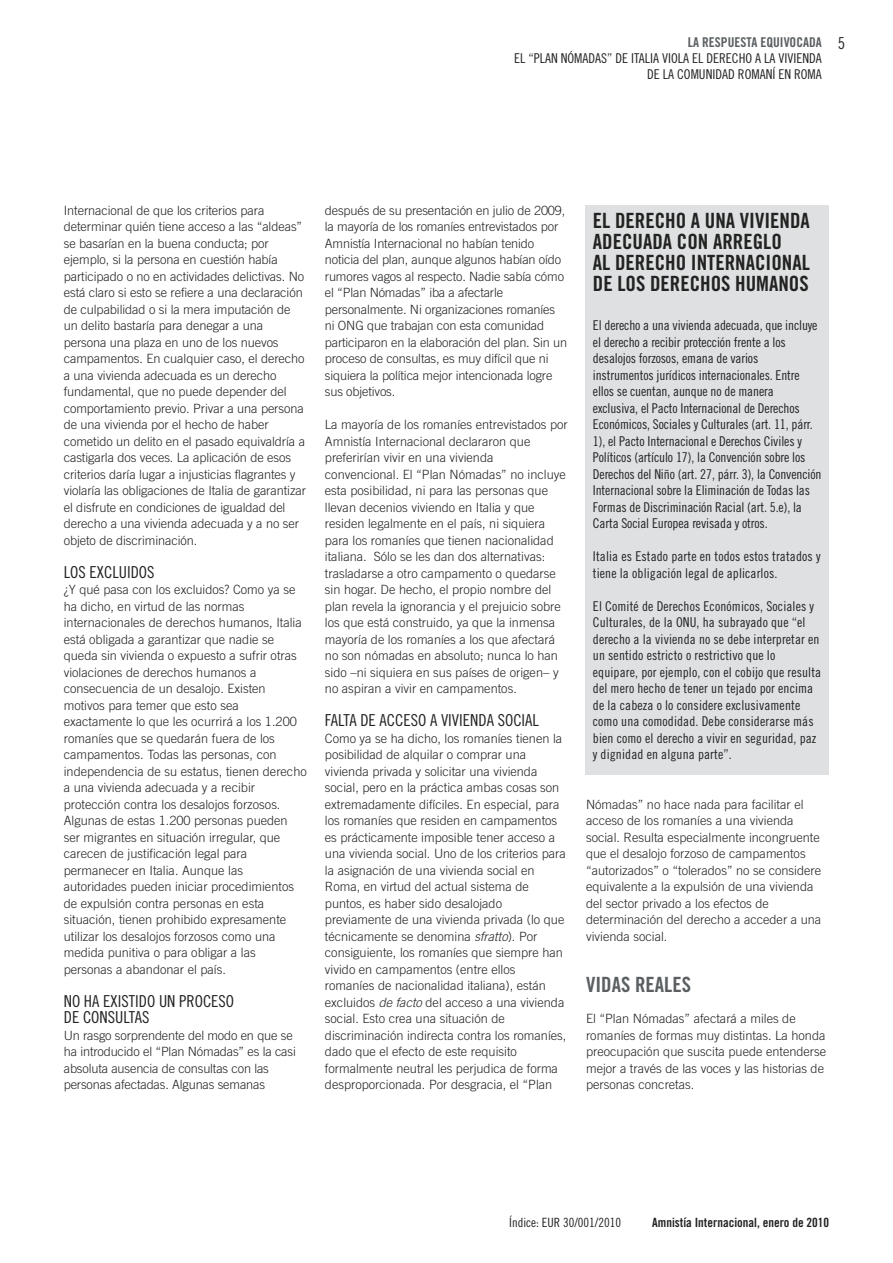
<style>
.page{position:relative;width:893px;height:1263px;background:#fff}
.page>*{position:absolute;margin:0;border:0;box-sizing:border-box;transform-origin:0 0}
.t1{font:21px/21px "Amnesty Trade Gothic Bd Cn 20";color:#222221}
.t2{font:21px "Amnesty Trade Gothic Bd Cn 20";color:#5a5f62}
.t3{font:16.5px/16.5px "Amnesty Trade Gothic Cn 18";color:#222221}
.t4{font:13.5px/16.5px "Amnesty Trade Gothic Cn 18";letter-spacing:-.01em;color:#222221;text-align:right}
.t5{font:13.5px/16.5px "Amnesty Trade Gothic Cn 18";letter-spacing:.01em;color:#222221}
.t6{font:13.5px "Amnesty Trade Gothic Bd Cn 20";color:#5a5f62}
.t7{font:300 12.75px/16.5px "Amnesty Trade Gothic";color:#222221}
.t8{font:12.75px "Amnesty Trade Gothic Bd Cn 20";color:#222221}
.t9{font:12.75px "Amnesty Trade Gothic Cn 18";color:#222221}
.s1{font-style:italic}
</style>
<div class="page">
<div style="left:585px;top:206px;width:244px;height:569px;background:#dee0e2"></div>
<p class="t6" style="left:688px;top:34px;width:135px">LA RESPUESTA EQUIVOCADA</p>
<p class="t4" style="left:514px;top:50px;width:309px">EL “PLAN NÓMADAS” DE ITALIA VIOLA EL DERECHO A LA VIVIENDA<br>DE LA COMUNIDAD ROMANÍ EN ROMA</p>
<p class="t3" style="left:838px;top:35px;width:9px">5</p>
<p class="t7" style="left:64px;top:202px;width:244px">Internacional de que los criterios para determinar quién tiene acceso a las “aldeas” se basarían en la buena conducta; por ejemplo, si la persona en cuestión había participado o no en actividades delictivas. No está claro si esto se refiere a una declaración de culpabilidad o si la mera imputación de un delito bastaría para denegar a una persona una plaza en uno de los nuevos campamentos. En cualquier caso, el derecho a una vivienda adecuada es un derecho fundamental, que no puede depender del comportamiento previo. Privar a una persona de una vivienda por el hecho de haber cometido un delito en el pasado equivaldría a castigarla dos veces. La aplicación de esos criterios daría lugar a injusticias flagrantes y violaría las obligaciones de Italia de garantizar el disfrute en condiciones de igualdad del derecho a una vivienda adecuada y a no ser objeto de discriminación.</p>
<p class="t3" style="left:64px;top:563px;width:92px">LOS EXCLUIDOS</p>
<p class="t7" style="left:64px;top:581px;width:245px">¿Y qué pasa con los excluidos? Como ya se ha dicho, en virtud de las normas internacionales de derechos humanos, Italia está obligada a garantizar que nadie se queda sin vivienda o expuesto a sufrir otras violaciones de derechos humanos a consecuencia de un desalojo. Existen motivos para temer que esto sea exactamente lo que les ocurrirá a los 1.200 romaníes que se quedarán fuera de los campamentos. Todas las personas, con independencia de su estatus, tienen derecho a una vivienda adecuada y a recibir protección contra los desalojos forzosos.<br>Algunas de estas 1.200 personas pueden ser migrantes en situación irregular, que carecen de justificación legal para permanecer en Italia. Aunque las autoridades pueden iniciar procedimientos de expulsión contra personas en esta situación, tienen prohibido expresamente utilizar los desalojos forzosos como una medida punitiva o para obligar a las personas a abandonar el país.</p>
<p class="t3" style="left:64px;top:992px;width:172px">NO HA EXISTIDO UN PROCESO<br>DE CONSULTAS</p>
<p class="t7" style="left:64px;top:1027px;width:234px">Un rasgo sorprendente del modo en que se ha introducido el “Plan Nómadas” es la casi absoluta ausencia de consultas con las personas afectadas. Algunas semanas</p>
<p class="t7" style="left:325px;top:202px;width:244px">después de su presentación en julio de 2009, la mayoría de los romaníes entrevistados por Amnistía Internacional no habían tenido noticia del plan, aunque algunos habían oído rumores vagos al respecto. Nadie sabía cómo el “Plan Nómadas” iba a afectarle personalmente. Ni organizaciones romaníes ni ONG que trabajan con esta comunidad participaron en la elaboración del plan. Sin un proceso de consultas, es muy difícil que ni siquiera la política mejor intencionada logre sus objetivos.</p>
<p class="t7" style="left:325px;top:416px;width:244px">La mayoría de los romaníes entrevistados por Amnistía Internacional declararon que preferirían vivir en una vivienda convencional. El “Plan Nómadas” no incluye esta posibilidad, ni para las personas que llevan decenios viviendo en Italia y que residen legalmente en el país, ni siquiera para los romaníes que tienen nacionalidad italiana. Sólo se les dan dos alternativas: trasladarse a otro campamento o quedarse sin hogar. De hecho, el propio nombre del plan revela la ignorancia y el prejuicio sobre los que está construido, ya que la inmensa mayoría de los romaníes a los que afectará no son nómadas en absoluto; nunca lo han sido –ni siquiera en sus países de origen– y no aspiran a vivir en campamentos.</p>
<p class="t3" style="left:325px;top:712px;width:216px">FALTA DE ACCESO A VIVIENDA SOCIAL</p>
<p class="t7" style="left:325px;top:730px;width:243px">Como ya se ha dicho, los romaníes tienen la posibilidad de alquilar o comprar una vivienda privada y solicitar una vivienda social, pero en la práctica ambas cosas son extremadamente difíciles. En especial, para los romaníes que residen en campamentos es prácticamente imposible tener acceso a una vivienda social. Uno de los criterios para la asignación de una vivienda social en Roma, en virtud del actual sistema de puntos, es haber sido desalojado previamente de una vivienda privada (lo que técnicamente se denomina <span class="s1">sfratto</span>). Por consiguiente, los romaníes que siempre han vivido en campamentos (entre ellos romaníes de nacionalidad italiana), están excluidos <span class="s1">de facto</span> del acceso a una vivienda social. Esto crea una situación de discriminación indirecta contra los romaníes, dado que el efecto de este requisito formalmente neutral les perjudica de forma desproporcionada. Por desgracia, el “Plan</p>
<h1 class="t1" style="left:593px;top:210px;width:218px">EL DERECHO A UNA VIVIENDA<br>ADECUADA CON ARREGLO<br>AL DERECHO INTERNACIONAL<br>DE LOS DERECHOS HUMANOS</h1>
<p class="t4" style="left:593px;top:317px;width:230px;text-align:left">El derecho a una vivienda adecuada, que incluye el derecho a recibir protección frente a los desalojos forzosos, emana de varios instrumentos jurídicos internacionales. Entre ellos se cuentan, aunque no de manera exclusiva, el Pacto Internacional de Derechos Económicos, Sociales y Culturales (art. 11, párr.<br>1), el Pacto Internacional e Derechos Civiles y Políticos (artículo 17), la Convención sobre los Derechos del Niño (art. 27, párr. 3), la Convención Internacional sobre la Eliminación de Todas las Formas de Discriminación Racial (art. 5.e), la Carta Social Europea revisada y otros.</p>
<p class="t5" style="left:593px;top:548px;width:229px">Italia es Estado parte en todos estos tratados y tiene la obligación legal de aplicarlos.</p>
<p class="t5" style="left:593px;top:597px;width:230px">El Comité de Derechos Económicos, Sociales y Culturales, de la ONU, ha subrayado que “el derecho a la vivienda no se debe interpretar en un sentido estricto o restrictivo que lo equipare, por ejemplo, con el cobijo que resulta del mero hecho de tener un tejado por encima de la cabeza o lo considere exclusivamente como una comodidad. Debe considerarse más bien como el derecho a vivir en seguridad, paz y dignidad en alguna parte”.</p>
<p class="t7" style="left:586px;top:796px;width:237px">Nómadas” no hace nada para facilitar el acceso de los romaníes a una vivienda social. Resulta especialmente incongruente que el desalojo forzoso de campamentos “autorizados” o “tolerados” no se considere equivalente a la expulsión de una vivienda del sector privado a los efectos de determinación del derecho a acceder a una vivienda social.</p>
<h1 class="t2" style="left:586px;top:972px;width:106px">VIDAS REALES</h1>
<p class="t7" style="left:586px;top:1010px;width:242px">El “Plan Nómadas” afectará a miles de romaníes de formas muy distintas. La honda preocupación que suscita puede entenderse mejor a través de las voces y las historias de personas concretas.</p>
<p class="t9" style="left:509px;top:1215px;width:113px">Índice: EUR 30/001/2010</p>
<p class="t8" style="left:652px;top:1215px;width:178px">Amnistía Internacional, enero de 2010</p>
</div>
